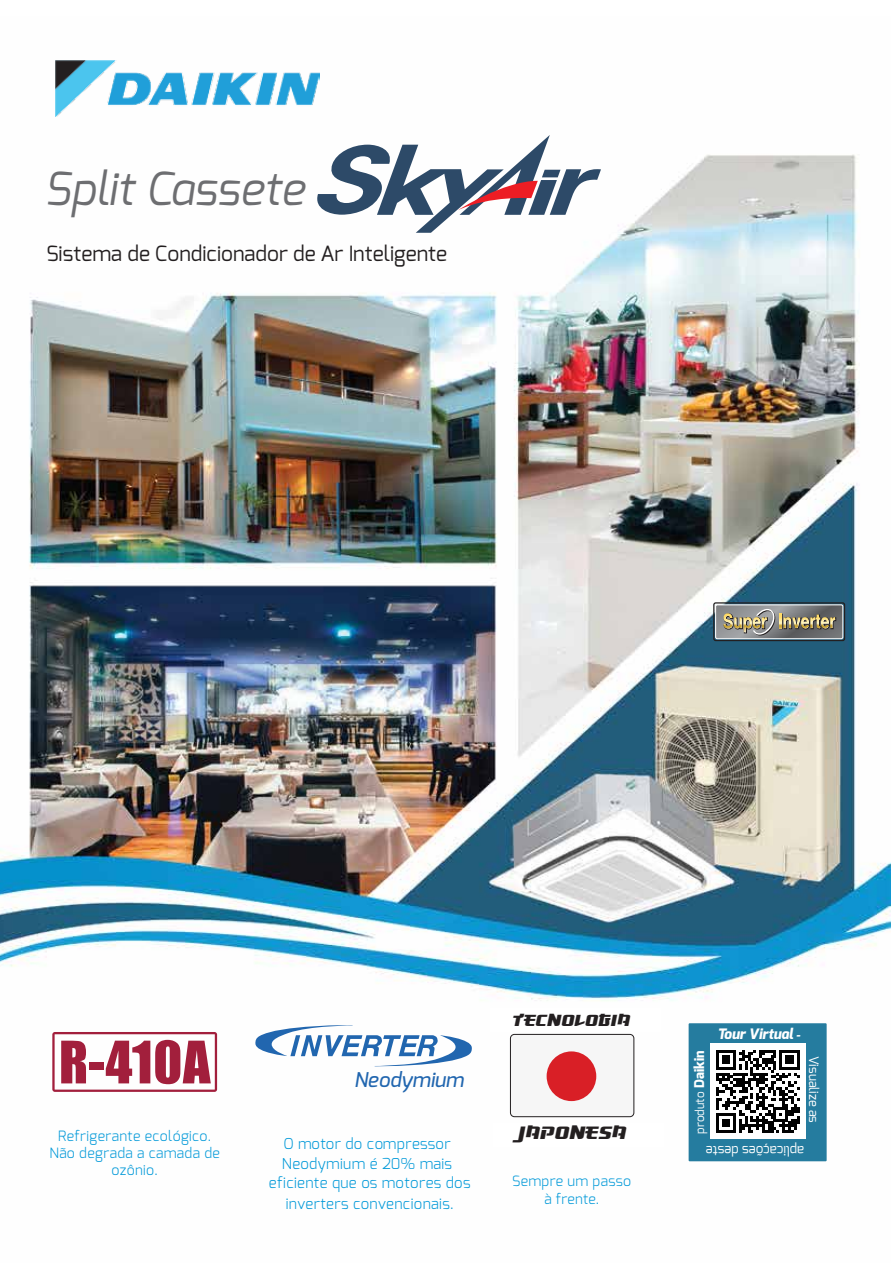
<style>
.page{position:relative;width:895px;height:1263px;background:#fff}
.page>*{position:absolute;margin:0;border:0;box-sizing:border-box;transform-origin:0 0}
.t1{font:italic 45.45px "Exo";color:#6d6e71}
.t2{font:23.25px "Osaka Sans Serif";color:#231f20}
.t3{font:21px "Exo";color:#231f20}
.t4{font:20.85px "Osaka Sans Serif";color:#231f20}
.t5{font:italic 500 20.4px "Exo";color:#2166af}
.t6{font:300 15px/19.5px "Exo";letter-spacing:.02em;color:#0098d8;text-align:center}
.t7{font:italic 800 14.4px "Exo";color:#fff}
.t8{font:300 14.25px/18.5px "Exo";letter-spacing:.02em;color:#0098d8;text-align:center}
.t9{font:13.5px "Exo";color:#fff}
.t10{font:13.2px "Exo";color:#fff}
.t11{font:12px "Exo";color:#fff}
.s1{font-weight:800;font-size:13.5px}
.s2{font-size:10.95px}
</style>
<div class="page">
<img style="left:0;top:60px;width:891px;height:1102px">
<img style="left:490px;top:1008px;width:171px;height:23px">
<img style="left:493px;top:1123px;width:171px;height:23px">
<div style="left:510px;top:1034px;width:124px;height:83px;background:#f6f6f6;border-radius:4px"></div>
<div style="left:510px;top:1034px;width:124px;height:83px;border:1px solid #231f20;border-radius:4px"></div>
<div style="left:547px;top:1051px;width:49px;height:50px;background:#d91f26;border-radius:50%"></div>
<svg style="left:52px;top:1032px;width:165px;height:60px"></svg>
<img style="left:55px;top:61px;width:265px;height:56px">
<svg style="left:314px;top:135px;width:287px;height:98px"></svg>
<div style="left:713px;top:602px;width:132px;height:39px;border:1px solid #231f20;border-radius:2px"></div>
<div style="left:715px;top:604px;width:128px;height:35px;border:1px solid #fff;border-radius:2px"></div>
<svg style="left:716px;top:605px;width:127px;height:34px;background:#908d82"></svg>
<div style="left:689px;top:1023px;width:138px;height:138px;background:#257c9f"></div>
<div style="left:710px;top:1043px;width:96px;height:96px;background:#fff"></div>
<svg style="left:716px;top:1050px;width:83px;height:83px"></svg>
<svg style="left:255px;top:1024px;width:217px;height:43px"></svg>
<h1 class="t1" style="left:45px;top:159px;width:262px">Split Cassete</h1>
<h3 class="t3" style="left:46px;top:240px;width:402px">Sistema de Condicionador de Ar Inteligente</h3>
<h3 class="t5" style="left:354px;top:1067px;width:111px">Neodymium</h3>
<h3 class="t4" style="left:512px;top:1008px;width:119px">TECNOLOGIA</h3>
<p class="t8" style="left:58px;top:1126px;width:155px">Refrigerante ecológico.</p>
<h2 class="t2" style="left:516px;top:1119px;width:112px">JAPONESA</h2>
<p class="t8" style="left:49px;top:1144px;width:172px;line-height:17.1px">Não degrada a camada de ozônio.</p>
<p class="t6" style="left:269px;top:1134px;width:203px">O motor do compressor<br>Neodymium é 20% mais eficiente que os motores dos</p>
<p class="t6" style="left:286px;top:1194px;width:170px">inverters convencionais.</p>
<p class="t8" style="left:512px;top:1171px;width:120px">Sempre um passo à frente.</p>
<p class="t11" style="left:692px;top:1133px;width:84px;rotate:-90deg">produto <span class="s1">Daikin</span></p>
<p class="t7" style="left:717px;top:1024px;width:84px">Tour Virtual <span class="s2">-</span></p>
<p class="t10" style="left:822px;top:1056px;width:69px;rotate:90deg">Visualize as</p>
<p class="t9" style="left:804px;top:1159px;width:100px;rotate:-180deg">seõçac i l pa et sed</p>
</div>
